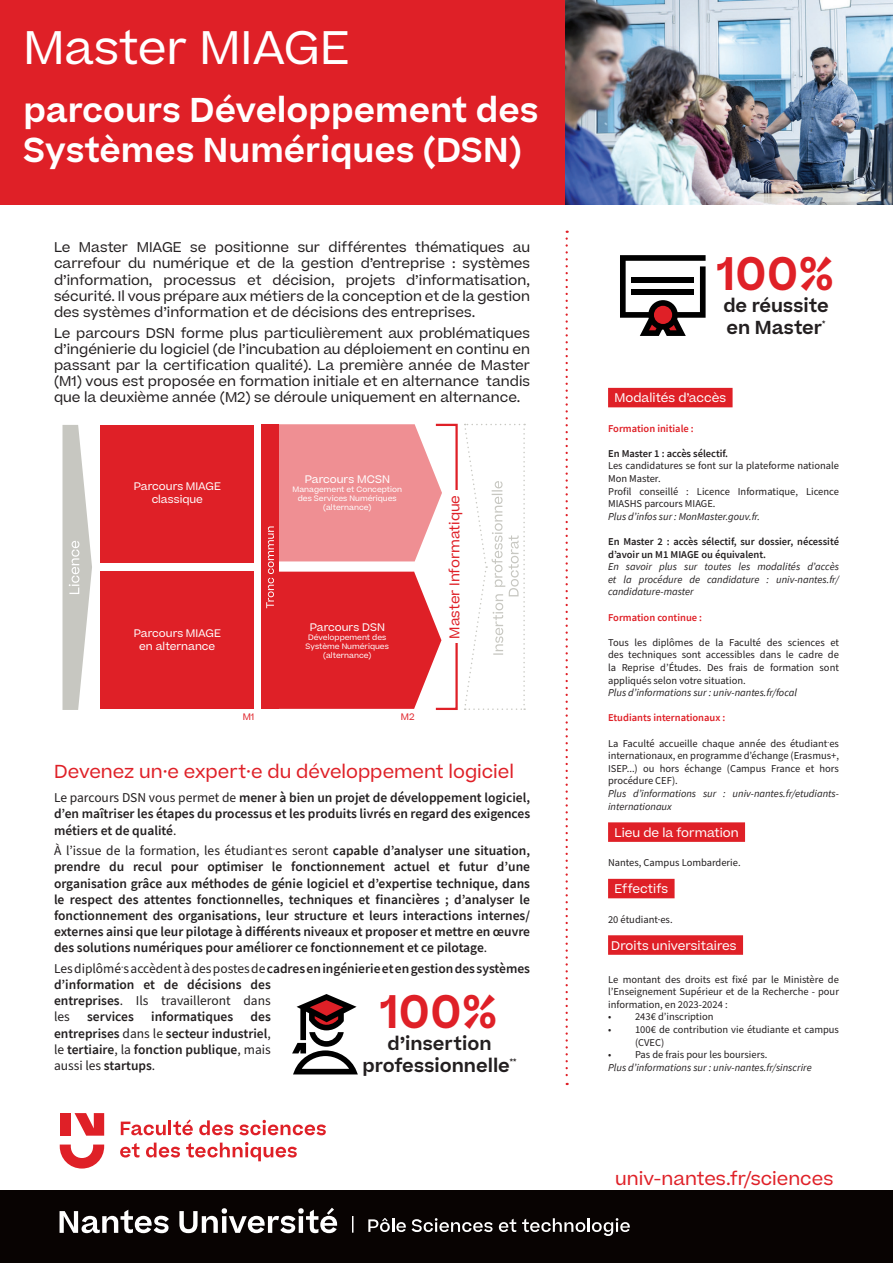
<style>
.page{position:relative;width:893px;height:1263px;background:#fff}
.page>*{position:absolute;margin:0;border:0;box-sizing:border-box;transform-origin:0 0}
.Titre_2{font:45px "Beatrice";color:#fff}
.t1{font:600 45px "Beatrice";letter-spacing:.005em;color:#df2027}
.Titre_2-2{font:600 33px/39.6px "Beatrice";color:#fff}
.verbatim{font:18px "Beatrice";color:#df2027}
.t2{font:600 18px/21.6px "Beatrice";color:#231f20}
.verbatim-2{font:600 13.5px/16.2px "Source Sans Pro";color:#231f20;text-align:justify}
.verbatim-3{font:13.5px/16.2px "Beatrice";color:#231f20;text-align:justify}
.verbatim-4{font:13.5px "Beatrice";color:#df2027}
.verbatim-5{font:12px "Beatrice";color:#fff}
.t3{font:10.5px/12.6px "Source Sans Pro";color:#231f20}
.t4{font:italic 10.5px/12.6px "Source Sans Pro";color:#231f20;text-align:justify}
.t5{font:600 10.5px/12.6px "Source Sans Pro";color:#231f20}
.verbatim-6{font:10.5px/12.6px "Beatrice";color:#fff;text-align:center}
.t6{font:600 10.5px "Source Sans Pro";color:#df2027}
.verbatim-7{font:9px "Beatrice";color:#df2027}
.verbatim-8{font:7.5px/9px "Beatrice";color:#fff;text-align:center}
.t7{font:600 7.5px "Beatrice";color:#231f20}
.s1{font-weight:400}
</style>
<div class="page">
<div style="left:608px;top:388px;width:125px;height:19px;background:#df2027"></div>
<div style="left:608px;top:822px;width:137px;height:20px;background:#df2027"></div>
<div style="left:608px;top:879px;width:67px;height:19px;background:#df2027"></div>
<div style="left:608px;top:935px;width:135px;height:20px;background:#df2027"></div>
<div style="left:0;top:0;width:893px;height:204px;background:#df2027"></div>
<svg style="left:60px;top:1144px;width:44px;height:24px"></svg>
<svg style="left:75px;top:1113px;width:29px;height:23px"></svg>
<div style="left:60px;top:1113px;width:11px;height:23px;background:#df2027"></div>
<svg style="left:121px;top:1119px;width:72px;height:16px"></svg>
<svg style="left:199px;top:1120px;width:34px;height:15px"></svg>
<svg style="left:239px;top:1120px;width:87px;height:15px"></svg>
<svg style="left:120px;top:1143px;width:19px;height:14px"></svg>
<svg style="left:146px;top:1142px;width:34px;height:15px"></svg>
<svg style="left:186px;top:1142px;width:111px;height:19px"></svg>
<div style="left:0;top:1191px;width:893px;height:72px;background:#080302"></div>
<svg style="left:60px;top:1208px;width:277px;height:25px"></svg>
<svg style="left:368px;top:1218px;width:38px;height:14px"></svg>
<svg style="left:412px;top:1218px;width:81px;height:14px"></svg>
<svg style="left:499px;top:1219px;width:17px;height:13px"></svg>
<svg style="left:522px;top:1218px;width:108px;height:18px"></svg>
<svg style="left:352px;top:1216px;width:1px;height:17px"></svg>
<svg style="left:566px;top:231px;width:2px;height:854px"></svg>
<svg style="left:620px;top:255px;width:86px;height:81px"></svg>
<div style="left:631px;top:289px;width:63px;height:5px;background:#000"></div>
<div style="left:631px;top:277px;width:63px;height:6px;background:#000"></div>
<svg style="left:292px;top:994px;width:66px;height:80px"></svg>
<img style="left:566px;top:0;width:327px;height:204px">
<div style="left:101px;top:425px;width:153px;height:137px;background:#df2027"></div>
<svg style="left:63px;top:425px;width:29px;height:285px"></svg>
<svg style="left:464px;top:424px;width:61px;height:286px"></svg>
<svg style="left:261px;top:424px;width:181px;height:285px;background:#e86267"></svg>
<div style="left:435px;top:424px;width:23px;height:286px;border:2px solid #df2027"></div>
<div style="left:450px;top:490px;width:13px;height:153px;background:#fff"></div>
<div style="left:101px;top:572px;width:153px;height:137px;background:#df2027"></div>
<p class="Titre_2" style="left:23px;top:19px;width:328px">Master MIAGE</p>
<p class="Titre_2-2" style="left:23px;top:90px;width:517px">parcours Développement des<br>Systèmes Numériques (DSN)</p>
<p class="verbatim-3" style="left:54px;top:239px;width:478px">Le Master MIAGE se positionne sur différentes thématiques au carrefour du numérique et de la gestion d’entreprise : systèmes d’information, processus et décision, projets d’informatisation, sécurité. Il vous prépare aux métiers de la conception et de la gestion des systèmes d’information et de décisions des entreprises.</p>
<p class="verbatim-3" style="left:54px;top:324px;width:478px">Le parcours DSN forme plus particulièrement aux problématiques d’ingénierie du logiciel (de l’incubation au déploiement en continu en passant par la certification qualité). La première année de Master (M1) vous est proposée en formation initiale et en alternance tandis que la deuxième année (M2) se déroule uniquement en alternance.</p>
<p class="verbatim-6" style="left:134px;top:480px;width:89px">Parcours MIAGE classique</p>
<p class="verbatim-6" style="left:305px;top:473px;width:87px">Parcours MCSN</p>
<p class="verbatim-8" style="left:293px;top:485px;width:111px">Management et Conception des Services Numériques (alternance)</p>
<p class="verbatim-6" style="left:134px;top:627px;width:89px">Parcours MIAGE</p>
<p class="verbatim-6" style="left:139px;top:639px;width:78px">en alternance</p>
<p class="verbatim-6" style="left:310px;top:620px;width:77px">Parcours DSN</p>
<p class="verbatim-8" style="left:306px;top:632px;width:85px">Développement des<br>Système Numériques (alternance)</p>
<p class="verbatim-7" style="left:243px;top:710px;width:13px">M1</p>
<p class="verbatim-7" style="left:401px;top:710px;width:15px">M2</p>
<p class="verbatim-4" style="left:446px;top:639px;width:145px;rotate:-90deg">Master Informatique</p>
<p class="verbatim" style="left:54px;top:759px;width:461px">Devenez un·e expert·e du développement logiciel</p>
<p class="verbatim-2" style="left:54px;top:789px;width:478px"><span class="s1">Le parcours DSN vous permet de</span> mener à bien un projet de développement logiciel, d’en maîtriser les étapes du processus et les produits livrés en regard des exigences métiers et de qualité<span class="s1">.</span></p>
<p class="verbatim-2" style="left:54px;top:842px;width:478px"><span class="s1">À l’issue de la formation, les étudiant.es seront</span> capable d’analyser une situation, prendre du recul pour optimiser le fonctionnement actuel et futur d’une organisation grâce aux méthodes de génie logiciel et d’expertise technique, dans le respect des attentes fonctionnelles, techniques et financières ; d’analyser le fonctionnement des organisations, leur structure et leurs interactions internes/ externes ainsi que leur pilotage à différents niveaux et proposer et mettre en œuvre des solutions numériques pour améliorer ce fonctionnement et ce pilotage<span class="s1">.</span></p>
<p class="verbatim-2" style="left:54px;top:960px;width:478px;text-align:left"><span class="s1">Les diplômé.s accèdent à des postes de</span> cadres en ingénierie et en gestion des systèmes d’information et de décisions des<br>entreprises<span class="s1">. Ils travailleront dans<br>les</span></p>
<p class="t1" style="left:381px;top:982px;width:119px">100%</p>
<p class="t2" style="left:362px;top:1032px;width:149px;text-align:center">d’insertion professionnelle</p>
<p class="verbatim-2" style="left:87px;top:1009px;width:48px">services</p>
<p class="verbatim-2" style="left:151px;top:1009px;width:84px">informatiques</p>
<p class="verbatim-2" style="left:54px;top:1009px;width:218px;text-indent:197px">des entreprises <span class="s1">dans le</span> secteur industriel<span class="s1">, le</span> tertiaire<span class="s1">, la</span> fonction publique<span class="s1">, mais aussi les</span> startups<span class="s1">.</span></p>
<p class="t7" style="left:510px;top:1056px;width:8px">**</p>
<p class="t1" style="left:717px;top:244px;width:119px">100%</p>
<p class="t2" style="left:723px;top:295px;width:107px">de réussite en Master</p>
<p class="t7" style="left:822px;top:318px;width:5px">*</p>
<p class="verbatim-5" style="left:614px;top:390px;width:113px">Modalités d’accès</p>
<p class="t6" style="left:608px;top:421px;width:87px">Formation initiale :</p>
<p class="t5" style="left:608px;top:447px;width:122px">En Master 1 : accès sélectif.</p>
<p class="t3" style="left:608px;top:460px;width:232px">Les candidatures se font sur la plateforme nationale<br>Mon Master.</p>
<p class="t3" style="left:608px;top:485px;width:232px">Profil conseillé : Licence Informatique, Licence<br>MIASHS parcours MIAGE.</p>
<p class="t4" style="left:608px;top:510px;width:154px">Plus d’infos sur : MonMaster.gouv.fr.</p>
<p class="t5" style="left:608px;top:535px;width:232px">En Master 2 : accès sélectif, sur dossier, nécessité d’avoir un M1 MIAGE ou équivalent.</p>
<p class="t4" style="left:608px;top:560px;width:232px">En savoir plus sur toutes les modalités d’accès et la procédure de candidature : univ-nantes.fr/ candidature-master</p>
<p class="t6" style="left:608px;top:610px;width:96px">Formation continue :</p>
<p class="t3" style="left:608px;top:636px;width:232px;text-align:justify">Tous les diplômes de la Faculté des sciences et des techniques sont accessibles dans le cadre de la Reprise d’Études. Des frais de formation sont appliqués selon votre situation.</p>
<p class="t4" style="left:608px;top:686px;width:190px">Plus d’informations sur : univ-nantes.fr/focal</p>
<p class="t6" style="left:608px;top:711px;width:119px">Etudiants internationaux :</p>
<p class="t3" style="left:608px;top:737px;width:232px;text-align:justify">La Faculté accueille chaque année des étudiant.es internationaux, en programme d’échange (Erasmus+, ISEP...) ou hors échange (Campus France et hors procédure CEF).</p>
<p class="t4" style="left:608px;top:787px;width:232px">Plus d’informations sur : univ-nantes.fr/etudiants&shy;internationaux</p>
<p class="verbatim-5" style="left:614px;top:824px;width:126px">Lieu de la formation</p>
<p class="t3" style="left:608px;top:857px;width:134px">Nantes, Campus Lombarderie.</p>
<p class="verbatim-5" style="left:614px;top:881px;width:55px">Effectifs</p>
<p class="t3" style="left:608px;top:913px;width:66px">20 étudiant·es.</p>
<p class="verbatim-5" style="left:611px;top:937px;width:127px">Droits universitaires</p>
<p class="t3" style="left:608px;top:973px;width:232px;text-align:justify">Le montant des droits est fixé par le Ministère de l’Enseignement Supérieur et de la Recherche - pour information, en 2023-2024 :</p>
<p class="t3" style="left:608px;top:1011px;width:107px">• 243€ d’inscription</p>
<p class="t3" style="left:635px;top:1023px;width:205px;text-indent:-27px">• 100€ de contribution vie étudiante et campus (CVEC)</p>
<p class="t3" style="left:608px;top:1049px;width:161px">• Pas de frais pour les boursiers.</p>
<p class="t4" style="left:608px;top:1061px;width:205px">Plus d’informations sur : univ-nantes.fr/sinscrire</p>
<p class="verbatim" style="left:615px;top:1167px;width:220px">univ-nantes.fr/sciences</p>
</div>
